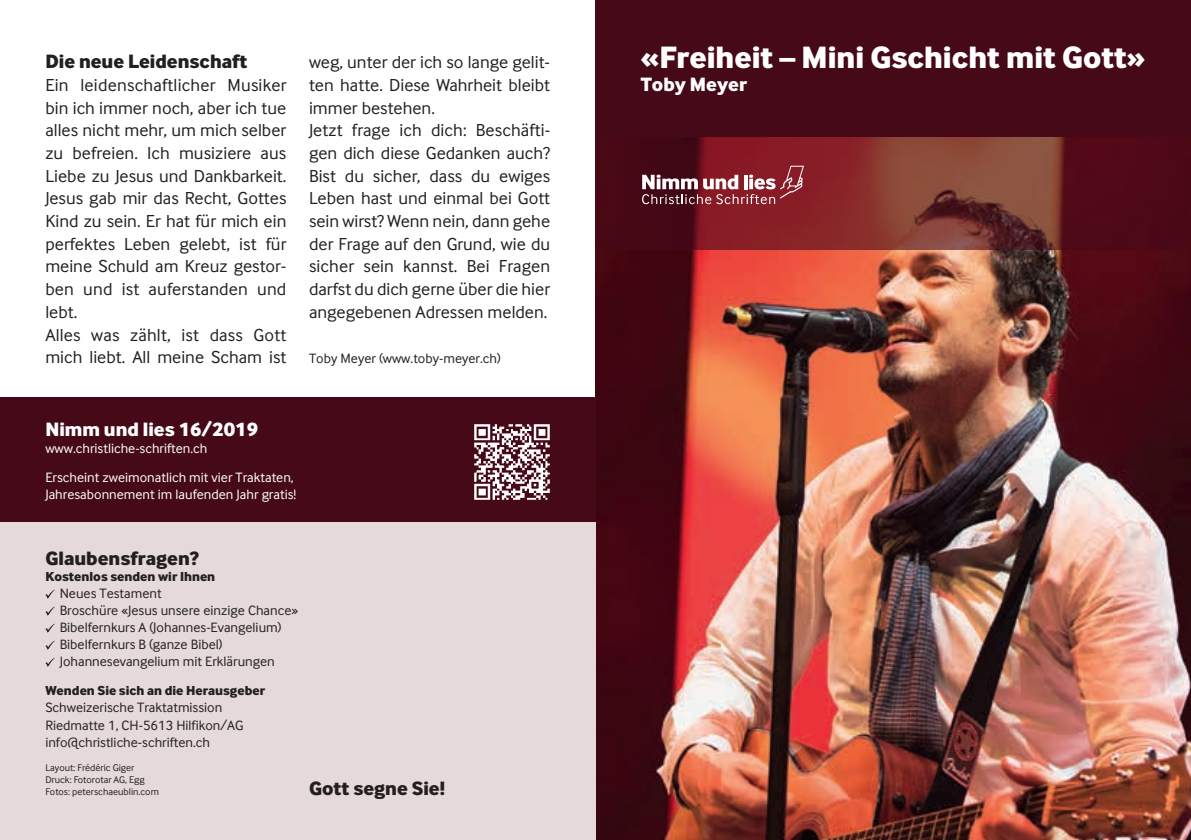
<style>
.page{position:relative;width:1191px;height:840px;background:#fff}
.page>*{position:absolute;margin:0;border:0;box-sizing:border-box;transform-origin:0 0}
.t1{font:32px "Inter Face Corp X Bold";color:#fff}
.t2{font:20px "Inter Face Corp X Bold";color:#231f20}
.t3{font:20px "Inter Face Corp X Bold";color:#fff}
.t4{font:18px/22.6px "Inter Face Corp";color:#231f20}
.t5{font:14px/17px "Inter Face Corp";color:#231f20}
.t6{font:14px/29px "Inter Face Corp";color:#fff}
.t7{font:13.6px "Inter Face Corp X Bold";color:#231f20}
.t8{font:10px/12px "Inter Face Corp";color:#231f20}
</style>
<div class="page">
<img style="left:595px;top:249px;width:596px;height:590px">
<div style="left:595px;top:0;width:596px;height:136px;background:#460918"></div>
<svg style="left:595px;top:136px;width:596px;height:113px"></svg>
<svg style="left:642px;top:166px;width:162px;height:38px"></svg>
<div style="left:0;top:397px;width:595px;height:125px;background:#460918"></div>
<div style="left:0;top:522px;width:595px;height:317px;background:#e5d9d9"></div>
<svg style="left:45px;top:589px;width:10px;height:9px"></svg>
<svg style="left:45px;top:606px;width:10px;height:9px"></svg>
<svg style="left:45px;top:623px;width:10px;height:9px"></svg>
<svg style="left:45px;top:640px;width:10px;height:9px"></svg>
<svg style="left:45px;top:657px;width:10px;height:9px"></svg>
<img style="left:474px;top:424px;width:76px;height:76px">
<p class="t2" style="left:45px;top:49px;width:204px">Die neue Leidenschaft</p>
<p class="t4" style="left:45px;top:73px;width:243px">Ein leidenschaftlicher Musiker bin ich immer noch, aber ich tue alles nicht mehr, um mich selber zu befreien. Ich musiziere aus<br>Liebe zu Jesus und Dankbarkeit.<br>Jesus gab mir das Recht, Gottes<br>Kind zu sein. Er hat für mich ein perfektes Leben gelebt, ist für meine Schuld am Kreuz gestor&shy;ben und ist auferstanden und lebt.<br>Alles was zählt, ist dass Gott mich liebt. All meine Scham ist</p>
<p class="t4" style="left:309px;top:51px;width:243px">weg, unter der ich so lange gelit&shy;ten hatte. Diese Wahrheit bleibt immer bestehen.<br>Jetzt frage ich dich: Beschäfti&shy;gen dich diese Gedanken auch?<br>Bist du sicher, dass du ewiges<br>Leben hast und einmal bei Gott sein wirst? Wenn nein, dann gehe der Frage auf den Grund, wie du sicher sein kannst. Bei Fragen darfst du dich gerne über die hier angegebenen Adressen melden.</p>
<p class="t5" style="left:309px;top:350px;width:193px">Toby Meyer (www.toby-meyer.ch)</p>
<p class="t3" style="left:45px;top:417px;width:214px">Nimm und lies 16/2019</p>
<p class="t6" style="left:45px;top:434px;width:250px">www.christliche-schriften.ch<br>Erscheint zweimonatlich mit vier Traktaten,</p>
<p class="t6" style="left:45px;top:480px;width:252px">Jahresabonnement im laufenden Jahr gratis!</p>
<p class="t2" style="left:45px;top:546px;width:155px">Glaubensfragen?</p>
<p class="t7" style="left:45px;top:568px;width:171px">Kostenlos senden wir Ihnen</p>
<p class="t5" style="left:60px;top:584px;width:240px">Neues Testament<br>Broschüre «Jesus unsere einzige Chance» Bibelfernkurs A (Johannes-Evangelium)<br>Bibelfernkurs B (ganze Bibel)<br>Johannesevangelium mit Erklärungen</p>
<p class="t7" style="left:45px;top:682px;width:221px">Wenden Sie sich an die Herausgeber</p>
<p class="t5" style="left:45px;top:698px;width:200px">Schweizerische Traktatmission<br>Riedmatte 1, CH-5613 Hilfikon/AG info@christliche-schriften.ch</p>
<p class="t8" style="left:45px;top:760px;width:115px">Layout: Frédéric Giger<br>Druck: Fotorotar AG, Egg<br>Fotos: peterschaeublin.com</p>
<p class="t2" style="left:309px;top:775px;width:137px">Gott segne Sie!</p>
<h1 class="t1" style="left:641px;top:38px;width:506px">«Freiheit – Mini Gschicht mit Gott»</h1>
<p class="t3" style="left:641px;top:72px;width:108px">Toby Meyer</p>
</div>
